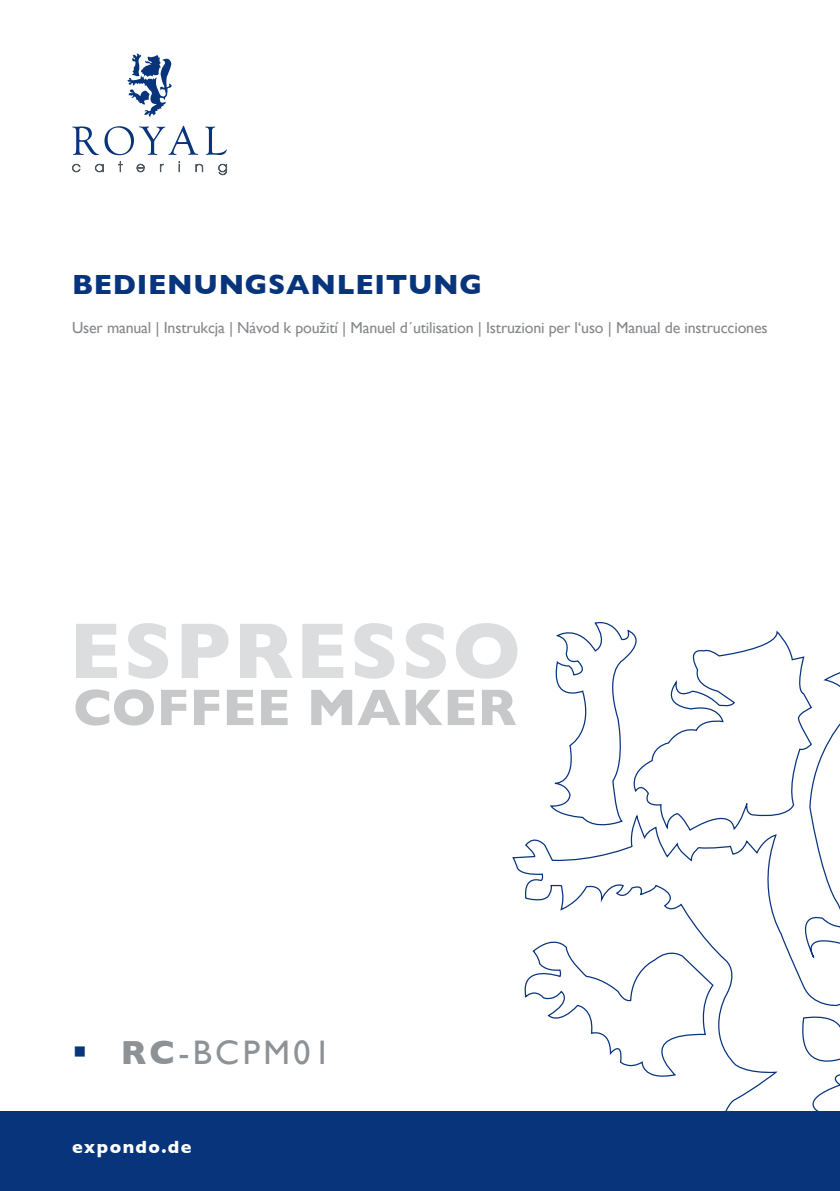
<style>
.page{position:relative;width:840px;height:1191px;background:#fff}
.page>*{position:absolute;margin:0;border:0;box-sizing:border-box;transform-origin:0 0}
.t1{font:700 80px "Gill Sans";letter-spacing:.03em;color:#dcdddf}
.t2{font:700 52px "Gill Sans";letter-spacing:.01em;color:#c7c8ca}
.t3{font:34px "Gill Sans";letter-spacing:.1em;color:#8d9297}
.t4{font:700 28.2px "Gill Sans";letter-spacing:.025em;color:#08347b}
.t5{font:700 18px "Gill Sans";letter-spacing:.08em;color:#fff}
.t6{font:16px "Gill Sans";letter-spacing:-.01em;color:#86888b}
.s1{color:#08347b}
.s2{font-weight:700}
</style>
<div class="page">
<svg style="left:512px;top:672px;width:327px;height:439px"></svg>
<svg style="left:519px;top:933px;width:195px;height:148px"></svg>
<svg style="left:549px;top:622px;width:263px;height:210px"></svg>
<div style="left:0;top:1111px;width:839px;height:80px;background:#08347b"></div>
<svg style="left:127px;top:53px;width:45px;height:64px"></svg>
<svg style="left:72px;top:161px;width:155px;height:14px"></svg>
<svg style="left:72px;top:126px;width:154px;height:29px"></svg>
<p class="t4" style="left:72px;top:268px;width:411px">BEDIENUNGSANLEITUNG</p>
<p class="t6" style="left:72px;top:318px;width:696px">User manual | Instrukcja | Návod k použití | Manuel d´utilisation | Istruzioni per l‘uso | Manual de instrucciones</p>
<p class="t1" style="left:69px;top:604px;width:453px">ESPRESSO</p>
<p class="t2" style="left:73px;top:677px;width:444px">COFFEE MAKER</p>
<p class="t3" style="left:72px;top:1032px;width:260px"><span class="s1">▪</span> <span class="s2">RC</span>-BCPM01</p>
<p class="t5" style="left:72px;top:1136px;width:121px">expondo.de</p>
</div>
